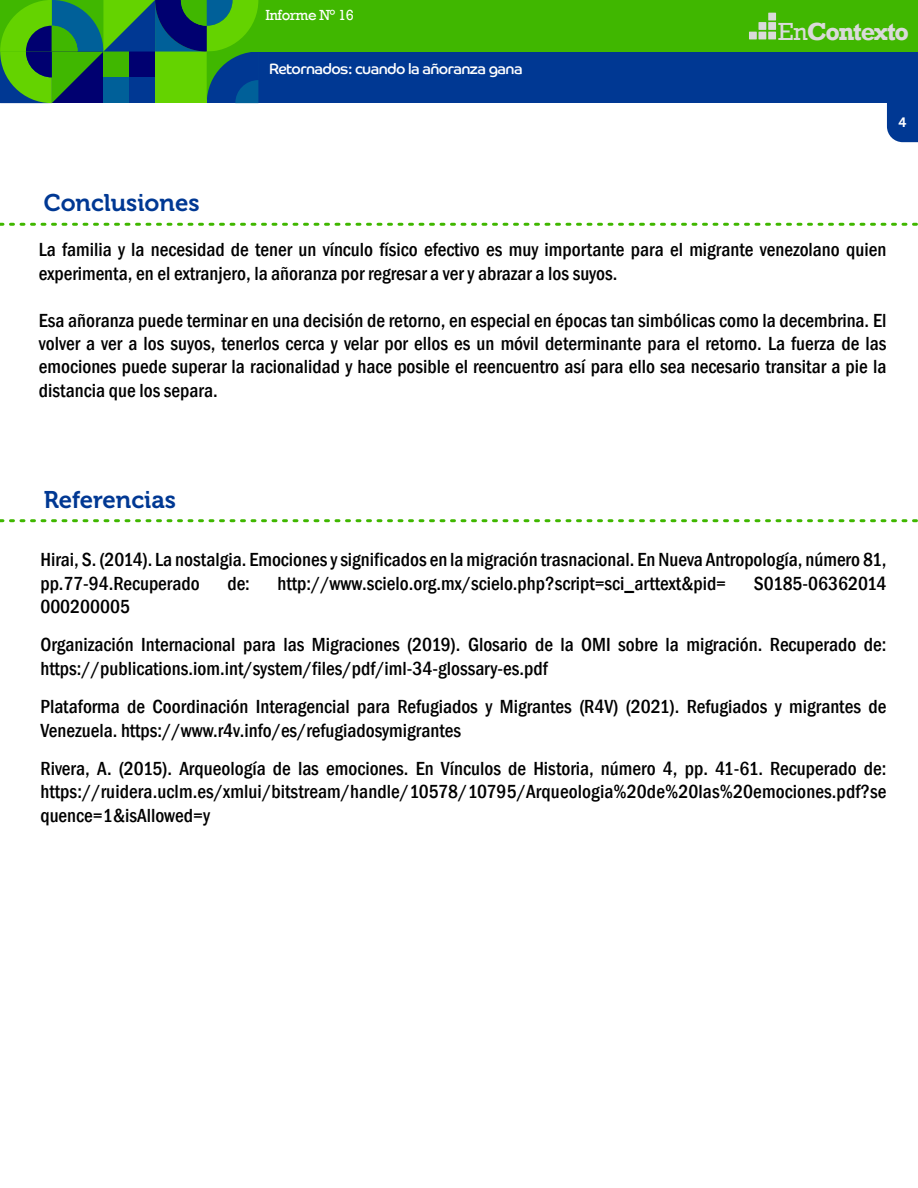
<style>
.page{position:relative;width:918px;height:1188px;background:#fff}
.page>*{position:absolute;margin:0;border:0;box-sizing:border-box;transform-origin:0 0}
.t1{font:700 25.35px "Rockwell";letter-spacing:-.05em;color:#dadada}
.t2{font:24px "Museo 700";color:#003893}
.t3{font:500 condensed 19.5px/23.4px "Franklin Gothic";color:#000}
.t4{font:15px "Co Headline Corp";letter-spacing:-.035em;color:#fff}
.t5{font:15px "Rockwell";letter-spacing:-.035em;color:#fff}
.t6{font:13.5px "Museo 700";color:#fff}
.s1{font-weight:400}
</style>
<div class="page">
<div style="left:0;top:0;width:918px;height:103px;background:#003893"></div>
<div style="left:0;top:0;width:918px;height:51px;background:#40b700"></div>
<svg style="left:0;top:0;width:258px;height:103px"></svg>
<div style="left:749px;top:32px;width:8px;height:7px;background:#dadada"></div>
<div style="left:758px;top:32px;width:8px;height:7px;background:#dadada"></div>
<div style="left:768px;top:32px;width:8px;height:7px;background:#dadada"></div>
<div style="left:758px;top:22px;width:8px;height:8px;background:#dadada"></div>
<div style="left:768px;top:22px;width:8px;height:8px;background:#dadada"></div>
<div style="left:768px;top:13px;width:8px;height:7px;background:#dadada"></div>
<svg style="left:887px;top:103px;width:31px;height:39px"></svg>
<svg style="left:0;top:223px;width:918px;height:3px"></svg>
<svg style="left:0;top:519px;width:918px;height:3px"></svg>
<p class="t5" style="left:265px;top:7px;width:90px">Informe N° 16</p>
<p class="t4" style="left:269px;top:60px;width:255px">Retornados: cuando la añoranza gana</p>
<p class="t1" style="left:778px;top:16px;width:133px"><span class="s1">En</span>Contexto</p>
<p class="t6" style="left:898px;top:115px;width:9px">4</p>
<p class="t2" style="left:44px;top:190px;width:157px">Conclusiones</p>
<p class="t3" style="left:39px;top:238px;width:849px">La familia y la necesidad de tener un vínculo físico efectivo es muy importante para el migrante venezolano quien experimenta, en el extranjero, la añoranza por regresar a ver y abrazar a los suyos.</p>
<p class="t3" style="left:39px;top:308px;width:849px;text-align:justify">Esa añoranza puede terminar en una decisión de retorno, en especial en épocas tan simbólicas como la decembrina. El volver a ver a los suyos, tenerlos cerca y velar por ellos es un móvil determinante para el retorno. La fuerza de las emociones puede superar la racionalidad y hace posible el reencuentro así para ello sea necesario transitar a pie la distancia que los separa.</p>
<p class="t2" style="left:44px;top:486px;width:134px">Referencias</p>
<p class="t3" style="left:40px;top:548px;width:848px">Hirai, S. (2014). La nostalgia. Emociones y significados en la migración trasnacional. En Nueva Antropología, número 81, pp.77-94.Recuperado</p>
<p class="t3" style="left:227px;top:571px;width:24px">de:</p>
<p class="t3" style="left:278px;top:571px;width:450px">http://www.scielo.org.mx/scielo.php?script=sci_arttext&amp;pid=</p>
<p class="t3" style="left:754px;top:571px;width:134px">S0185-06362014</p>
<p class="t3" style="left:40px;top:587px;width:848px;line-height:38.4px">000200005<br>Organización Internacional para las Migraciones (2019). Glosario de la OMI sobre la migración. Recuperado de:</p>
<p class="t3" style="left:40px;top:649px;width:847px;line-height:38.4px">https://publications.iom.int/system/files/pdf/iml-34-glossary-es.pdf<br>Plataforma de Coordinación Interagencial para Refugiados y Migrantes (R4V) (2021). Refugiados y migrantes de</p>
<p class="t3" style="left:40px;top:711px;width:848px;line-height:38.4px">Venezuela. https://www.r4v.info/es/refugiadosymigrantes<br>Rivera, A. (2015). Arqueología de las emociones. En Vínculos de Historia, número 4, pp. 41-61. Recuperado de:</p>
<p class="t3" style="left:40px;top:780px;width:848px">https://ruidera.uclm.es/xmlui/bitstream/handle/10578/10795/Arqueologia%20de%20las%20emociones.pdf?se quence=1&amp;isAllowed=y</p>
</div>
